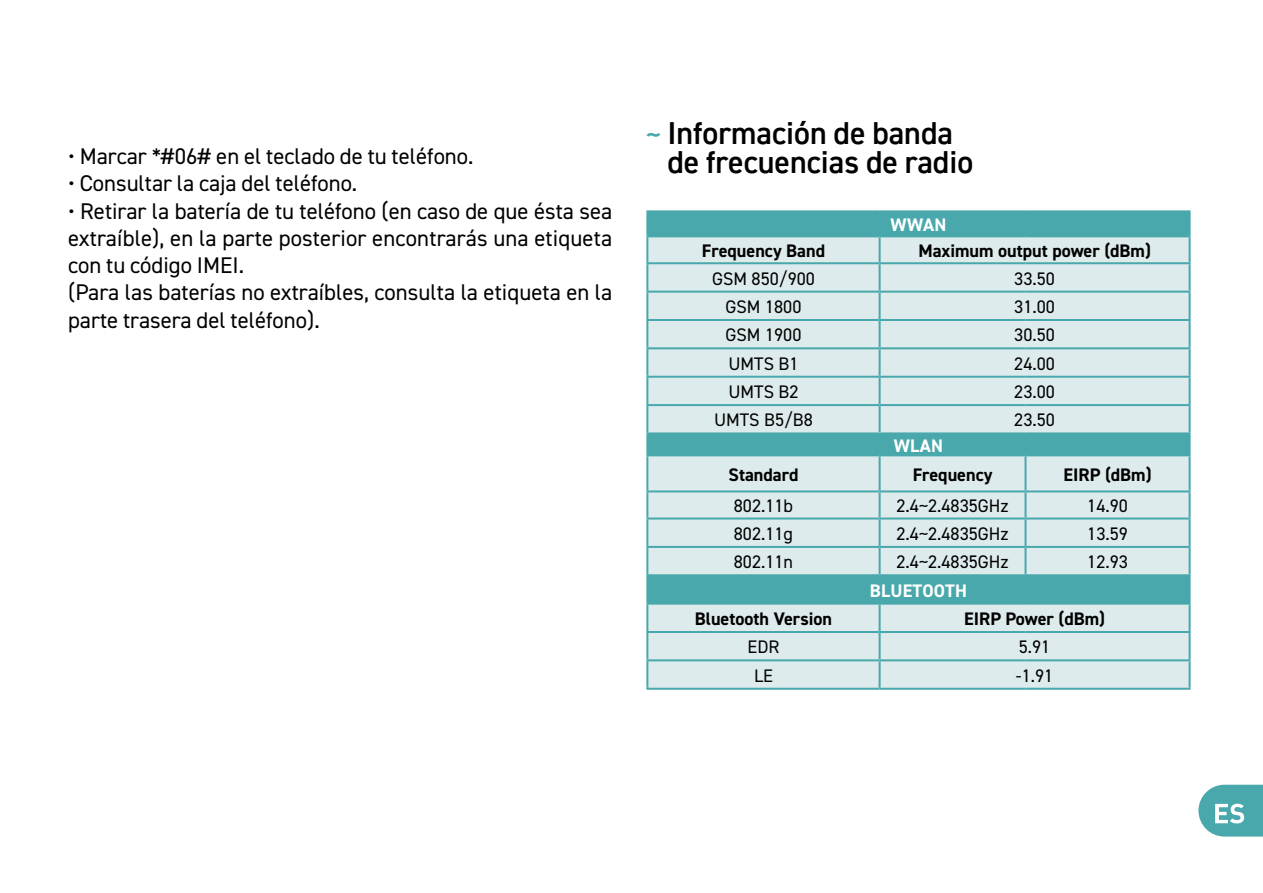
<style>
.page{position:relative;width:1263px;height:893px;background:#fff}
.page>*{position:absolute;margin:0;border:0;box-sizing:border-box;transform-origin:0 0}
.t1{font:600 31.8px/29.5px "DIN2014";color:#000}
.t2{font:22.8px/27.3px "DIN2014";color:#000}
.t3{font:18.15px "DIN2014";color:#000}
.t4{font:700 18.15px "DIN2014";color:#000}
.t5{font:700 18.15px "DIN2014";letter-spacing:.01em;color:#fff}
.s1{font-size:27.3px;color:#49a8ab}
</style>
<div class="page">
<div style="left:648px;top:212px;width:541px;height:23px;background:#49a8ab"></div>
<svg style="left:648px;top:237px;width:541px;height:450px;background:#d4e6e8"></svg>
<div style="left:647px;top:575px;width:543px;height:28px;background:#49a8ab"></div>
<hr style="left:1189px;top:212px;width:2px;height:23px;background:#49a8ab">
<hr style="left:646px;top:210px;width:234px;height:2px;background:#49a8ab">
<hr style="left:646px;top:212px;width:2px;height:23px;background:#49a8ab">
<hr style="left:880px;top:210px;width:146px;height:2px;background:#49a8ab">
<hr style="left:1026px;top:210px;width:165px;height:2px;background:#49a8ab">
<hr style="left:646px;top:434px;width:2px;height:20px;background:#49a8ab">
<hr style="left:1189px;top:434px;width:2px;height:20px;background:#49a8ab">
<hr style="left:1189px;top:576px;width:2px;height:26px;background:#49a8ab">
<hr style="left:646px;top:576px;width:2px;height:26px;background:#49a8ab">
<hr style="left:1189px;top:237px;width:2px;height:25px;background:#49a8ab">
<hr style="left:1189px;top:264px;width:2px;height:26px;background:#49a8ab">
<hr style="left:1189px;top:292px;width:2px;height:27px;background:#49a8ab">
<hr style="left:1189px;top:321px;width:2px;height:26px;background:#49a8ab">
<hr style="left:1189px;top:349px;width:2px;height:27px;background:#49a8ab">
<hr style="left:1189px;top:378px;width:2px;height:26px;background:#49a8ab">
<hr style="left:1189px;top:406px;width:2px;height:26px;background:#49a8ab">
<hr style="left:646px;top:235px;width:234px;height:2px;background:#49a8ab">
<hr style="left:646px;top:237px;width:2px;height:25px;background:#49a8ab">
<hr style="left:880px;top:235px;width:146px;height:2px;background:#49a8ab">
<hr style="left:879px;top:237px;width:2px;height:25px;background:#49a8ab">
<hr style="left:1026px;top:235px;width:165px;height:2px;background:#49a8ab">
<hr style="left:646px;top:262px;width:234px;height:2px;background:#49a8ab">
<hr style="left:646px;top:264px;width:2px;height:26px;background:#49a8ab">
<hr style="left:880px;top:262px;width:146px;height:2px;background:#49a8ab">
<hr style="left:879px;top:264px;width:2px;height:26px;background:#49a8ab">
<hr style="left:1026px;top:262px;width:165px;height:2px;background:#49a8ab">
<hr style="left:646px;top:290px;width:234px;height:2px;background:#49a8ab">
<hr style="left:646px;top:292px;width:2px;height:27px;background:#49a8ab">
<hr style="left:646px;top:321px;width:2px;height:26px;background:#49a8ab">
<hr style="left:646px;top:378px;width:2px;height:26px;background:#49a8ab">
<hr style="left:880px;top:290px;width:146px;height:2px;background:#49a8ab">
<hr style="left:879px;top:292px;width:2px;height:27px;background:#49a8ab">
<hr style="left:1026px;top:290px;width:165px;height:2px;background:#49a8ab">
<hr style="left:879px;top:321px;width:2px;height:26px;background:#49a8ab">
<hr style="left:879px;top:378px;width:2px;height:26px;background:#49a8ab">
<hr style="left:646px;top:319px;width:234px;height:2px;background:#49a8ab">
<hr style="left:646px;top:347px;width:234px;height:2px;background:#49a8ab">
<hr style="left:646px;top:349px;width:2px;height:27px;background:#49a8ab">
<hr style="left:646px;top:376px;width:234px;height:2px;background:#49a8ab">
<hr style="left:646px;top:404px;width:234px;height:2px;background:#49a8ab">
<hr style="left:646px;top:406px;width:2px;height:26px;background:#49a8ab">
<hr style="left:880px;top:319px;width:146px;height:2px;background:#49a8ab">
<hr style="left:1026px;top:319px;width:165px;height:2px;background:#49a8ab">
<hr style="left:880px;top:347px;width:146px;height:2px;background:#49a8ab">
<hr style="left:879px;top:349px;width:2px;height:27px;background:#49a8ab">
<hr style="left:1026px;top:347px;width:165px;height:2px;background:#49a8ab">
<hr style="left:880px;top:376px;width:146px;height:2px;background:#49a8ab">
<hr style="left:1026px;top:376px;width:165px;height:2px;background:#49a8ab">
<hr style="left:880px;top:404px;width:146px;height:2px;background:#49a8ab">
<hr style="left:879px;top:406px;width:2px;height:26px;background:#49a8ab">
<hr style="left:1026px;top:404px;width:165px;height:2px;background:#49a8ab">
<hr style="left:646px;top:432px;width:234px;height:2px;background:#49a8ab">
<hr style="left:880px;top:432px;width:146px;height:2px;background:#49a8ab">
<hr style="left:1026px;top:432px;width:165px;height:2px;background:#49a8ab">
<hr style="left:646px;top:456px;width:2px;height:34px;background:#49a8ab">
<hr style="left:646px;top:492px;width:2px;height:25px;background:#49a8ab">
<hr style="left:646px;top:519px;width:2px;height:27px;background:#49a8ab">
<hr style="left:646px;top:548px;width:2px;height:26px;background:#49a8ab">
<hr style="left:646px;top:604px;width:2px;height:27px;background:#49a8ab">
<hr style="left:646px;top:633px;width:2px;height:26px;background:#49a8ab">
<hr style="left:646px;top:661px;width:2px;height:26px;background:#49a8ab">
<hr style="left:646px;top:454px;width:234px;height:2px;background:#49a8ab">
<hr style="left:880px;top:454px;width:146px;height:2px;background:#49a8ab">
<hr style="left:1026px;top:454px;width:165px;height:2px;background:#49a8ab">
<hr style="left:879px;top:456px;width:2px;height:34px;background:#49a8ab">
<hr style="left:1025px;top:456px;width:2px;height:34px;background:#49a8ab">
<hr style="left:1189px;top:456px;width:2px;height:34px;background:#49a8ab">
<hr style="left:879px;top:492px;width:2px;height:25px;background:#49a8ab">
<hr style="left:1025px;top:492px;width:2px;height:25px;background:#49a8ab">
<hr style="left:1189px;top:492px;width:2px;height:25px;background:#49a8ab">
<hr style="left:879px;top:519px;width:2px;height:27px;background:#49a8ab">
<hr style="left:1025px;top:519px;width:2px;height:27px;background:#49a8ab">
<hr style="left:1189px;top:519px;width:2px;height:27px;background:#49a8ab">
<hr style="left:879px;top:548px;width:2px;height:26px;background:#49a8ab">
<hr style="left:879px;top:604px;width:2px;height:27px;background:#49a8ab">
<hr style="left:879px;top:633px;width:2px;height:26px;background:#49a8ab">
<hr style="left:879px;top:661px;width:2px;height:26px;background:#49a8ab">
<hr style="left:1025px;top:548px;width:2px;height:26px;background:#49a8ab">
<hr style="left:1189px;top:548px;width:2px;height:26px;background:#49a8ab">
<hr style="left:1189px;top:604px;width:2px;height:27px;background:#49a8ab">
<hr style="left:1189px;top:633px;width:2px;height:26px;background:#49a8ab">
<hr style="left:1189px;top:661px;width:2px;height:26px;background:#49a8ab">
<hr style="left:646px;top:490px;width:234px;height:2px;background:#49a8ab">
<hr style="left:880px;top:490px;width:146px;height:2px;background:#49a8ab">
<hr style="left:1026px;top:490px;width:165px;height:2px;background:#49a8ab">
<hr style="left:646px;top:517px;width:234px;height:2px;background:#49a8ab">
<hr style="left:880px;top:517px;width:146px;height:2px;background:#49a8ab">
<hr style="left:1026px;top:517px;width:165px;height:2px;background:#49a8ab">
<hr style="left:646px;top:546px;width:234px;height:2px;background:#49a8ab">
<hr style="left:880px;top:546px;width:146px;height:2px;background:#49a8ab">
<hr style="left:1026px;top:546px;width:165px;height:2px;background:#49a8ab">
<hr style="left:646px;top:574px;width:234px;height:2px;background:#49a8ab">
<hr style="left:880px;top:574px;width:146px;height:2px;background:#49a8ab">
<hr style="left:1026px;top:574px;width:165px;height:2px;background:#49a8ab">
<hr style="left:646px;top:631px;width:234px;height:2px;background:#49a8ab">
<hr style="left:880px;top:631px;width:146px;height:2px;background:#49a8ab">
<hr style="left:1026px;top:631px;width:165px;height:2px;background:#49a8ab">
<hr style="left:646px;top:659px;width:234px;height:2px;background:#49a8ab">
<hr style="left:880px;top:659px;width:146px;height:2px;background:#49a8ab">
<hr style="left:1026px;top:659px;width:165px;height:2px;background:#49a8ab">
<hr style="left:646px;top:687px;width:234px;height:2px;background:#49a8ab">
<hr style="left:880px;top:687px;width:146px;height:2px;background:#49a8ab">
<hr style="left:1026px;top:687px;width:165px;height:2px;background:#49a8ab">
<hr style="left:646px;top:602px;width:234px;height:2px;background:#49a8ab">
<hr style="left:880px;top:602px;width:146px;height:2px;background:#49a8ab">
<hr style="left:1026px;top:602px;width:165px;height:2px;background:#49a8ab">
<svg style="left:1198px;top:784px;width:65px;height:52px"></svg>
<p class="t2" style="left:68px;top:142px;width:407px">• Marcar *#06# en el teclado de tu teléfono.</p>
<p class="t2" style="left:68px;top:169px;width:291px">• Consultar la caja del teléfono.</p>
<p class="t2" style="left:68px;top:196px;width:546px">• Retirar la batería de tu teléfono (en caso de que ésta sea extraíble), en la parte posterior encontrarás una etiqueta con tu código IMEI.<br>(Para las baterías no extraíbles, consulta la etiqueta en la parte trasera del teléfono).</p>
<h1 class="t1" style="left:667px;top:117px;width:307px;text-indent:-21px"><span class="s1">~</span> Información de banda de frecuencias de radio</h1>
<p class="t5" style="left:891px;top:213px;width:57px">WWAN</p>
<p class="t4" style="left:702px;top:238px;width:125px">Frequency Band</p>
<p class="t4" style="left:918px;top:238px;width:234px">Maximum output power (dBm)</p>
<p class="t3" style="left:712px;top:267px;width:104px">GSM 850/900</p>
<p class="t3" style="left:1014px;top:267px;width:42px">33.50</p>
<p class="t3" style="left:726px;top:295px;width:77px">GSM 1800</p>
<p class="t3" style="left:1014px;top:295px;width:42px">31.00</p>
<p class="t3" style="left:726px;top:323px;width:77px">GSM 1900</p>
<p class="t3" style="left:1014px;top:323px;width:42px">30.50</p>
<p class="t3" style="left:728px;top:352px;width:72px">UMTS B1</p>
<p class="t3" style="left:1014px;top:352px;width:42px">24.00</p>
<p class="t3" style="left:728px;top:380px;width:72px">UMTS B2</p>
<p class="t3" style="left:1014px;top:380px;width:42px">23.00</p>
<p class="t3" style="left:714px;top:409px;width:100px">UMTS B5/B8</p>
<p class="t3" style="left:1014px;top:409px;width:42px">23.50</p>
<p class="t5" style="left:894px;top:433px;width:51px">WLAN</p>
<p class="t4" style="left:729px;top:462px;width:71px">Standard</p>
<p class="t4" style="left:913px;top:462px;width:81px">Frequency</p>
<p class="t4" style="left:1064px;top:462px;width:89px">EIRP (dBm)</p>
<p class="t3" style="left:734px;top:494px;width:61px">802.11b</p>
<p class="t3" style="left:897px;top:494px;width:114px">2.4~2.4835GHz</p>
<p class="t3" style="left:1087px;top:494px;width:42px">14.90</p>
<p class="t3" style="left:734px;top:522px;width:61px">802.11g</p>
<p class="t3" style="left:897px;top:522px;width:114px">2.4~2.4835GHz</p>
<p class="t3" style="left:1087px;top:522px;width:42px">13.59</p>
<p class="t3" style="left:734px;top:550px;width:61px">802.11n</p>
<p class="t3" style="left:897px;top:550px;width:114px">2.4~2.4835GHz</p>
<p class="t3" style="left:1087px;top:550px;width:42px">12.93</p>
<p class="t5" style="left:870px;top:578px;width:99px">BLUETOOTH</p>
<p class="t4" style="left:695px;top:606px;width:139px">Bluetooth Version</p>
<p class="t4" style="left:964px;top:606px;width:142px">EIRP Power (dBm)</p>
<p class="t3" style="left:748px;top:635px;width:33px">EDR</p>
<p class="t3" style="left:1019px;top:635px;width:33px">5.91</p>
<p class="t3" style="left:754px;top:664px;width:20px">LE</p>
<p class="t3" style="left:1016px;top:664px;width:39px">-1.91</p>
</div>
